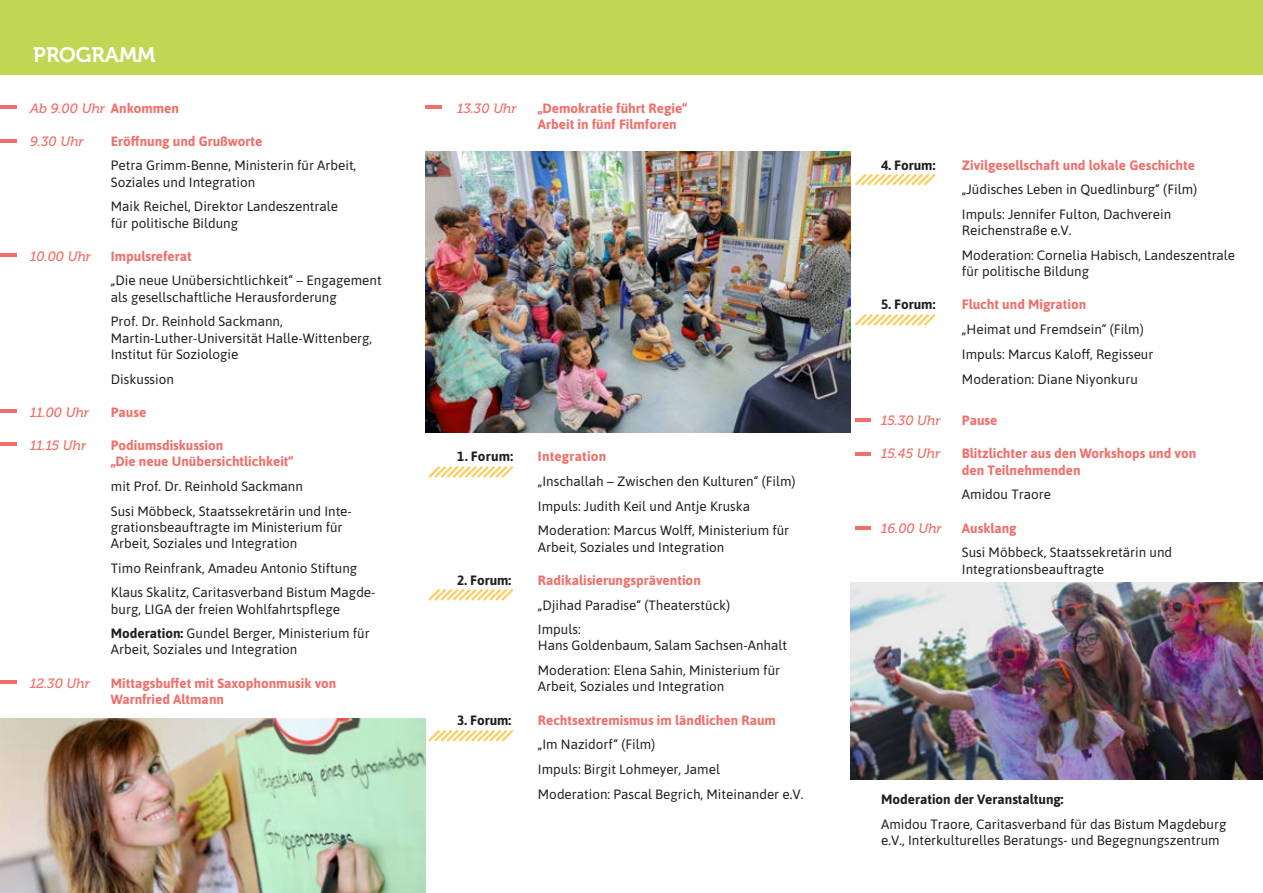
<style>
.page{position:relative;width:1263px;height:893px;background:#fff}
.page>*{position:absolute;margin:0;border:0;box-sizing:border-box;transform-origin:0 0}
.t1{font:21px "Museo 700";color:#fff}
.t2{font:13.5px/24.8px "Asap";color:#231f20}
.t3{font:700 13.5px/16.2px "Asap";color:#f16f6a}
.t4{font:italic 13.5px "Museo 500";color:#f16f6a}
.t5{font:700 13.5px "Asap";color:#231f20}
.s1{font-family:"Asap";font-weight:700;font-style:normal}
.s2{font-weight:700}
</style>
<div class="page">
<div style="left:0;top:0;width:1263px;height:74px;background:#c1d753"></div>
<hr style="left:0;top:105px;width:16px;height:4px;background:#f16f6a">
<hr style="left:425px;top:105px;width:16px;height:4px;background:#f16f6a">
<hr style="left:855px;top:418px;width:15px;height:4px;background:#f16f6a">
<hr style="left:855px;top:452px;width:15px;height:4px;background:#f16f6a">
<hr style="left:855px;top:526px;width:15px;height:4px;background:#f16f6a">
<hr style="left:0;top:139px;width:16px;height:4px;background:#f16f6a">
<hr style="left:0;top:253px;width:16px;height:4px;background:#f16f6a">
<hr style="left:0;top:409px;width:16px;height:4px;background:#f16f6a">
<hr style="left:0;top:442px;width:16px;height:4px;background:#f16f6a">
<hr style="left:0;top:680px;width:16px;height:4px;background:#f16f6a">
<svg style="left:428px;top:466px;width:86px;height:12px"></svg>
<svg style="left:855px;top:173px;width:81px;height:13px"></svg>
<svg style="left:855px;top:314px;width:81px;height:12px"></svg>
<svg style="left:428px;top:588px;width:86px;height:13px"></svg>
<svg style="left:428px;top:729px;width:86px;height:13px"></svg>
<img style="left:425px;top:151px;width:425px;height:281px">
<img style="left:0;top:719px;width:425px;height:174px">
<img style="left:850px;top:582px;width:413px;height:198px">
<h1 class="t1" style="left:33px;top:43px;width:124px">PROGRAMM</h1>
<p class="t4" style="left:30px;top:100px;width:150px">Ab 9.00 Uhr <span class="s1">Ankommen</span></p>
<p class="t4" style="left:30px;top:134px;width:55px">9.30 Uhr</p>
<p class="t3" style="left:111px;top:132px;width:153px">Eröffnung und Grußworte</p>
<p class="t2" style="left:111px;top:157px;width:247px;line-height:16.2px">Petra Grimm-Benne, Ministerin für Arbeit,<br>Soziales und Integration</p>
<p class="t2" style="left:111px;top:198px;width:229px;line-height:16.2px">Maik Reichel, Direktor Landeszentrale für politische Bildung</p>
<p class="t4" style="left:30px;top:249px;width:62px">10.00 Uhr</p>
<p class="t3" style="left:111px;top:247px;width:82px">Impulsreferat</p>
<p class="t2" style="left:111px;top:272px;width:272px;line-height:16.2px">„Die neue Unübersichtlichkeit“ – Engagement als gesellschaftliche Herausforderung</p>
<p class="t2" style="left:111px;top:313px;width:263px;line-height:16.2px">Prof. Dr. Reinhold Sackmann,<br>Martin-Luther-Universität Halle-Wittenberg,<br>Institut für Soziologie</p>
<p class="t2" style="left:111px;top:366px;width:65px">Diskussion</p>
<p class="t4" style="left:30px;top:405px;width:60px">11.00 Uhr</p>
<p class="t3" style="left:111px;top:403px;width:37px">Pause</p>
<p class="t4" style="left:30px;top:438px;width:58px">11.15 Uhr</p>
<p class="t3" style="left:111px;top:436px;width:184px">Podiumsdiskussion<br>„Die neue Unübersichtlichkeit“</p>
<p class="t2" style="left:111px;top:473px;width:242px">mit Prof. Dr. Reinhold Sackmann<br>Susi Möbbeck, Staatssekretärin und Inte-</p>
<p class="t2" style="left:111px;top:518px;width:233px;line-height:16.2px">grationsbeauftragte im Ministerium für<br>Arbeit, Soziales und Integration</p>
<p class="t2" style="left:111px;top:555px;width:266px">Timo Reinfrank, Amadeu Antonio Stiftung<br>Klaus Skalitz, Caritasverband Bistum Magde-</p>
<p class="t2" style="left:111px;top:596px;width:260px">burg, LIGA der freien Wohlfahrtspflege<br><span class="s2">Moderation:</span> Gundel Berger, Ministerium für</p>
<p class="t2" style="left:111px;top:637px;width:188px">Arbeit, Soziales und Integration</p>
<p class="t4" style="left:30px;top:676px;width:61px">12.30 Uhr</p>
<p class="t3" style="left:111px;top:674px;width:227px">Mittagsbuffet mit Saxophonmusik von<br>Warnfried Altmann</p>
<p class="t4" style="left:457px;top:101px;width:61px">13.30 Uhr</p>
<p class="t3" style="left:538px;top:99px;width:151px">„Demokratie führt Regie“<br>Arbeit in fünf Filmforen</p>
<p class="t5" style="left:457px;top:447px;width:58px">1. Forum:</p>
<p class="t3" style="left:538px;top:448px;width:70px">Integration</p>
<p class="t2" style="left:538px;top:468px;width:259px">„Inschallah – Zwischen den Kulturen“ (Film)<br>Impuls: Judith Keil und Antje Kruska<br>Moderation: Marcus Wolff, Ministerium für</p>
<p class="t2" style="left:538px;top:534px;width:188px">Arbeit, Soziales und Integration</p>
<p class="t5" style="left:457px;top:570px;width:56px">2. Forum:</p>
<p class="t3" style="left:538px;top:571px;width:164px">Radikalisierungsprävention</p>
<p class="t2" style="left:538px;top:592px;width:194px">„Djihad Paradise“ (Theaterstück)<br>Impuls:</p>
<p class="t2" style="left:538px;top:633px;width:251px">Hans Goldenbaum, Salam Sachsen-Anhalt<br>Moderation: Elena Sahin, Ministerium für</p>
<p class="t2" style="left:538px;top:673px;width:188px">Arbeit, Soziales und Integration</p>
<p class="t5" style="left:457px;top:710px;width:56px">3. Forum:</p>
<p class="t3" style="left:538px;top:711px;width:240px">Rechtsextremismus im ländlichen Raum</p>
<p class="t2" style="left:538px;top:731px;width:267px">„Im Nazidorf“ (Film)<br>Impuls: Birgit Lohmeyer, Jamel<br>Moderation: Pascal Begrich, Miteinander e.V.</p>
<p class="t5" style="left:881px;top:155px;width:56px">4. Forum:</p>
<p class="t3" style="left:962px;top:156px;width:235px">Zivilgesellschaft und lokale Geschichte</p>
<p class="t2" style="left:962px;top:177px;width:237px">„Jüdisches Leben in Quedlinburg“ (Film)<br>Impuls: Jennifer Fulton, Dachverein</p>
<p class="t2" style="left:962px;top:217px;width:275px">Reichenstraße e.V.<br>Moderation: Cornelia Habisch, Landeszentrale</p>
<p class="t2" style="left:962px;top:258px;width:129px">für politische Bildung</p>
<p class="t5" style="left:881px;top:295px;width:56px">5. Forum:</p>
<p class="t3" style="left:962px;top:296px;width:126px">Flucht und Migration</p>
<p class="t2" style="left:962px;top:316px;width:193px">„Heimat und Fremdsein“ (Film)<br>Impuls: Marcus Kaloff, Regisseur<br>Moderation: Diane Niyonkuru</p>
<p class="t4" style="left:881px;top:413px;width:61px">15.30 Uhr</p>
<p class="t3" style="left:962px;top:412px;width:37px">Pause</p>
<p class="t4" style="left:881px;top:446px;width:60px">15.45 Uhr</p>
<p class="t3" style="left:962px;top:445px;width:236px">Blitzlichter aus den Workshops und von den Teilnehmenden</p>
<p class="t2" style="left:962px;top:482px;width:90px">Amidou Traore</p>
<p class="t4" style="left:881px;top:521px;width:62px">16.00 Uhr</p>
<p class="t3" style="left:962px;top:519px;width:56px">Ausklang</p>
<p class="t2" style="left:962px;top:544px;width:212px;line-height:16.2px">Susi Möbbeck, Staatssekretärin und<br>Integrationsbeauftragte</p>
<p class="t5" style="left:881px;top:790px;width:184px">Moderation der Veranstaltung:</p>
<p class="t2" style="left:881px;top:815px;width:347px;line-height:16.2px">Amidou Traore, Caritasverband für das Bistum Magdeburg e.V., Interkulturelles Beratungs- und Begegnungszentrum</p>
</div>
